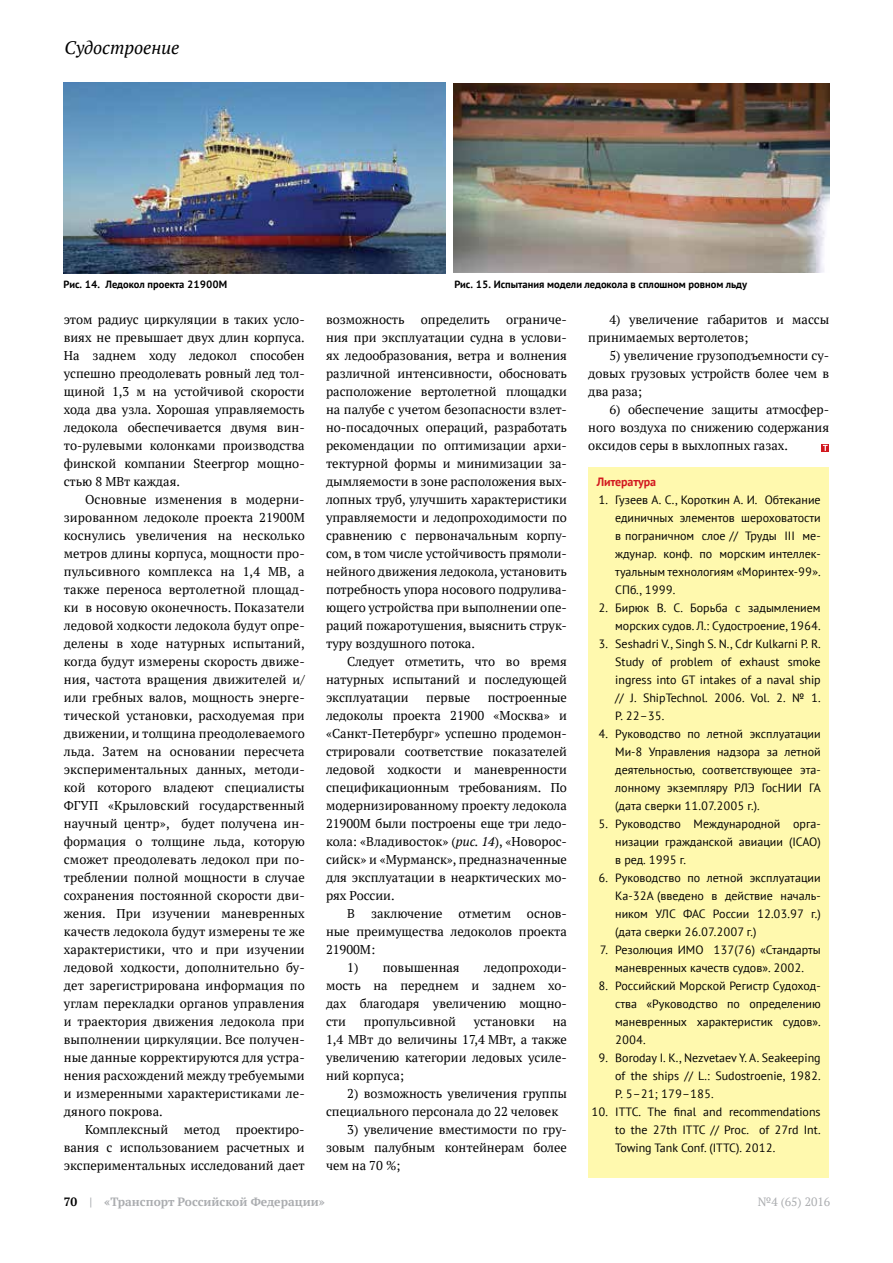
<style>
.page{position:relative;width:893px;height:1263px;background:#fff}
.page>*{position:absolute;margin:0;border:0;box-sizing:border-box;transform-origin:0 0}
.t1{font:italic 18px "PT Serif";color:#000}
.t2{font:12.75px/18px "PT Serif";color:#000;text-align:justify}
.t3{font:12px/18px "PT Sans";color:#000;text-align:justify}
.t4{font:700 12px "PT Serif";color:#abadb0}
.t5{font:12px "PT Serif";color:#abadb0}
.t6{font:700 12px "PT Sans";letter-spacing:-.01em;color:#d2181f}
.t7{font:700 10.5px "PT Sans";color:#000}
.s1{font-style:italic}
.s2{font-family:"PT Serif";font-size:12.75px}
.s3{color:#000}
</style>
<div class="page">
<div style="left:588px;top:468px;width:241px;height:710px;background:#fff9ae"></div>
<img style="left:454px;top:83px;width:375px;height:189px">
<img style="left:64px;top:82px;width:382px;height:191px">
<svg style="left:821px;top:444px;width:8px;height:8px"></svg>
<svg style="left:823px;top:445px;width:5px;height:6px"></svg>
<h1 class="t1" style="left:65px;top:36px;width:116px">Судостроение</h1>
<p class="t7" style="left:64px;top:277px;width:165px">Рис. 14. Ледокол проекта 21900М</p>
<p class="t7" style="left:454px;top:277px;width:294px">Рис. 15. Испытания модели ледокола в сплошном ровном льду</p>
<p class="t2" style="left:64px;top:310px;width:242px">этом радиус циркуляции в таких усло&shy;виях не превышает двух длин корпуса.<br>На заднем ходу ледокол способен успешно преодолевать ровный лед тол&shy;щиной 1,3 м на устойчивой скорости хода два узла. Хорошая управляемость ледокола обеспечивается двумя вин&shy;то-рулевыми колонками производства финской компании Steerprop мощно&shy;стью 8 МВт каждая.</p>
<p class="t2" style="left:64px;top:490px;width:242px;text-indent:21px">Основные изменения в модерни&shy;зированном ледоколе проекта 21900М коснулись увеличения на несколько метров длины корпуса, мощности про&shy;пульсивного комплекса на 1,4 МВ, а также переноса вертолетной площад&shy;ки в носовую оконечность. Показатели ледовой ходкости ледокола будут опре&shy;делены в ходе натурных испытаний, когда будут измерены скорость движе&shy;ния, частота вращения движителей и/ или гребных валов, мощность энерге&shy;тической установки, расходуемая при движении, и толщина преодолеваемого льда. Затем на основании пересчета экспериментальных данных, методи&shy;кой которого владеют специалисты ФГУП «Крыловский государственный научный центр», будет получена ин&shy;формация о толщине льда, которую сможет преодолевать ледокол при по&shy;треблении полной мощности в случае сохранения постоянной скорости дви&shy;жения. При изучении маневренных качеств ледокола будут измерены те же характеристики, что и при изучении ледовой ходкости, дополнительно бу&shy;дет зарегистрирована информация по углам перекладки органов управления и траектория движения ледокола при выполнении циркуляции. Все получен&shy;ные данные корректируются для устра&shy;нения расхождений между требуемыми и измеренными характеристиками ле&shy;дяного покрова.</p>
<p class="t2" style="left:64px;top:1120px;width:242px;text-indent:21px">Комплексный метод проектиро&shy;вания с использованием расчетных и экспериментальных исследований дает</p>
<p class="t2" style="left:326px;top:310px;width:242px;text-indent:180px">ограниче&shy;ния при эксплуатации судна в услови&shy;ях ледообразования, ветра и волнения различной интенсивности, обосновать расположение вертолетной площадки на палубе с учетом безопасности взлет&shy;но-посадочных операций, разработать рекомендации по оптимизации архи&shy;тектурной формы и минимизации за&shy;дымляемости в зоне расположения вых&shy;лопных труб, улучшить характеристики управляемости и ледопроходимости по сравнению с первоначальным корпу&shy;сом, в том числе устойчивость прямоли&shy;нейного движения ледокола, установить потребность упора носового подрулива&shy;ющего устройства при выполнении опе&shy;раций пожаротушения, выяснить струк&shy;туру воздушного потока.</p>
<p class="t2" style="left:326px;top:653px;width:242px;text-indent:21px">Следует отметить, что во время натурных испытаний и последующей эксплуатации</p>
<p class="t2" style="left:326px;top:310px;width:80px">возможность</p>
<p class="t2" style="left:421px;top:310px;width:71px">определить</p>
<p class="t2" style="left:326px;top:689px;width:242px;text-indent:162px">построенные ледоколы проекта 21900 «Москва» и «Санкт-Петербург» успешно продемон&shy;стрировали соответствие показателей ледовой ходкости и маневренности спецификационным требованиям. По модернизированному проекту ледокола 21900М были построены еще три ледо&shy;кола: «Владивосток» (<span class="s1">рис. 14</span>), «Новорос&shy;сийск» и «Мурманск», предназначенные для эксплуатации в неарктических мо&shy;рях России.</p>
<p class="t2" style="left:326px;top:905px;width:242px;text-indent:21px">В заключение отметим основ&shy;ные преимущества ледоколов проекта 21900М:</p>
<p class="t2" style="left:347px;top:959px;width:114px">1) повышенная</p>
<p class="t2" style="left:426px;top:689px;width:46px">первые</p>
<p class="t2" style="left:326px;top:959px;width:242px;text-indent:158px">ледопроходи&shy;мость на переднем и заднем хо&shy;дах благодаря увеличению мощно&shy;сти</p>
<p class="t2" style="left:364px;top:1013px;width:94px">пропульсивной</p>
<p class="t2" style="left:474px;top:1013px;width:63px">установки</p>
<p class="t2" style="left:326px;top:1013px;width:242px;text-indent:227px">на 1,4 МВт до величины 17,4 МВт, а также увеличению категории ледовых усиле&shy;ний корпуса;</p>
<p class="t2" style="left:326px;top:1085px;width:242px;text-indent:21px">2) возможность увеличения группы специального персонала до 22 человек</p>
<p class="t2" style="left:326px;top:1121px;width:242px;text-indent:21px">3) увеличение вместимости по гру&shy;зовым палубным контейнерам более чем на 70 %;</p>
<p class="t2" style="left:588px;top:311px;width:242px;text-indent:21px">4) увеличение габаритов и массы принимаемых вертолетов;</p>
<p class="t2" style="left:588px;top:347px;width:242px;text-indent:21px">5) увеличение грузоподъемности су&shy;довых грузовых устройств более чем в два раза;</p>
<p class="t2" style="left:588px;top:401px;width:242px;text-indent:21px">6) обеспечение защиты атмосфер&shy;ного воздуха по снижению содержания оксидов серы в выхлопных газах.</p>
<p class="t6" style="left:597px;top:474px;width:61px">Литература</p>
<p class="t3" style="left:615px;top:491px;width:207px;text-indent:-17px">1. Гузеев А. С., Короткин А. И. Обтекание единичных элементов шероховатости в пограничном слое // Труды III ме&shy;ждунар. конф. по морским интеллек&shy;туальным технологиям «Моринтех-99<span class="s2">»</span>.<br>СПб., 1999.</p>
<p class="t3" style="left:598px;top:599px;width:224px;text-align:right">2. Бирюк В. С. Борьба с задымлением морских судов. Л.: Судостроение, 1964.</p>
<p class="t3" style="left:615px;top:635px;width:207px;text-indent:-17px">3. Seshadri V., Singh S. N., Cdr Kulkarni P. R.<br>Study of problem of exhaust smoke ingress into GT intakes of a naval ship // J. ShipTechnol. 2006. Vol. 2. № 1.<br>P. 22–35.</p>
<p class="t3" style="left:615px;top:725px;width:207px;text-indent:-17px">4. Руководство по летной эксплуатации Ми-8 Управления надзора за летной деятельностью, соответствующее эта&shy;лонному экземпляру РЛЭ ГосНИИ ГА (дата сверки 11.07.2005 г.).</p>
<p class="t3" style="left:615px;top:815px;width:207px;text-indent:-17px">5. Руководство Международной орга&shy;низации гражданской авиации (ICAO) в ред. 1995 г.</p>
<p class="t3" style="left:615px;top:869px;width:207px;text-indent:-17px">6. Руководство по летной эксплуатации Ка-32А (введено в действие началь&shy;ником УЛС ФАС России 12.03.97 г.) (дата сверки 26.07.2007 г.)</p>
<p class="t3" style="left:600px;top:941px;width:222px;text-align:center">7. Резолюция ИМО 137(76) «Стандарты маневренных качеств судов». 2002.</p>
<p class="t3" style="left:615px;top:977px;width:207px;text-indent:-17px">8. Российский Морской Регистр Судоход&shy;ства «Руководство по определению маневренных характеристик судов».<br>2004.</p>
<p class="t3" style="left:615px;top:1049px;width:207px;text-indent:-17px">9. Boroday I. K., Nezvetaev Y. A. Seakeeping of the ships // L.: Sudostroenie, 1982.<br>P. 5–21; 179–185.</p>
<p class="t3" style="left:615px;top:1103px;width:207px;text-indent:-24px">10. ITTC. The final and recommendations to the 27th ITTC // Proc. of 27rd Int.<br>Towing Tank Conf. (ITTC). 2012.</p>
<p class="t4" style="left:64px;top:1194px;width:263px"><span class="s3">70</span> | «Транспорт Российской Федерации»</p>
<p class="t5" style="left:758px;top:1194px;width:74px">№4 (65) 2016</p>
</div>
